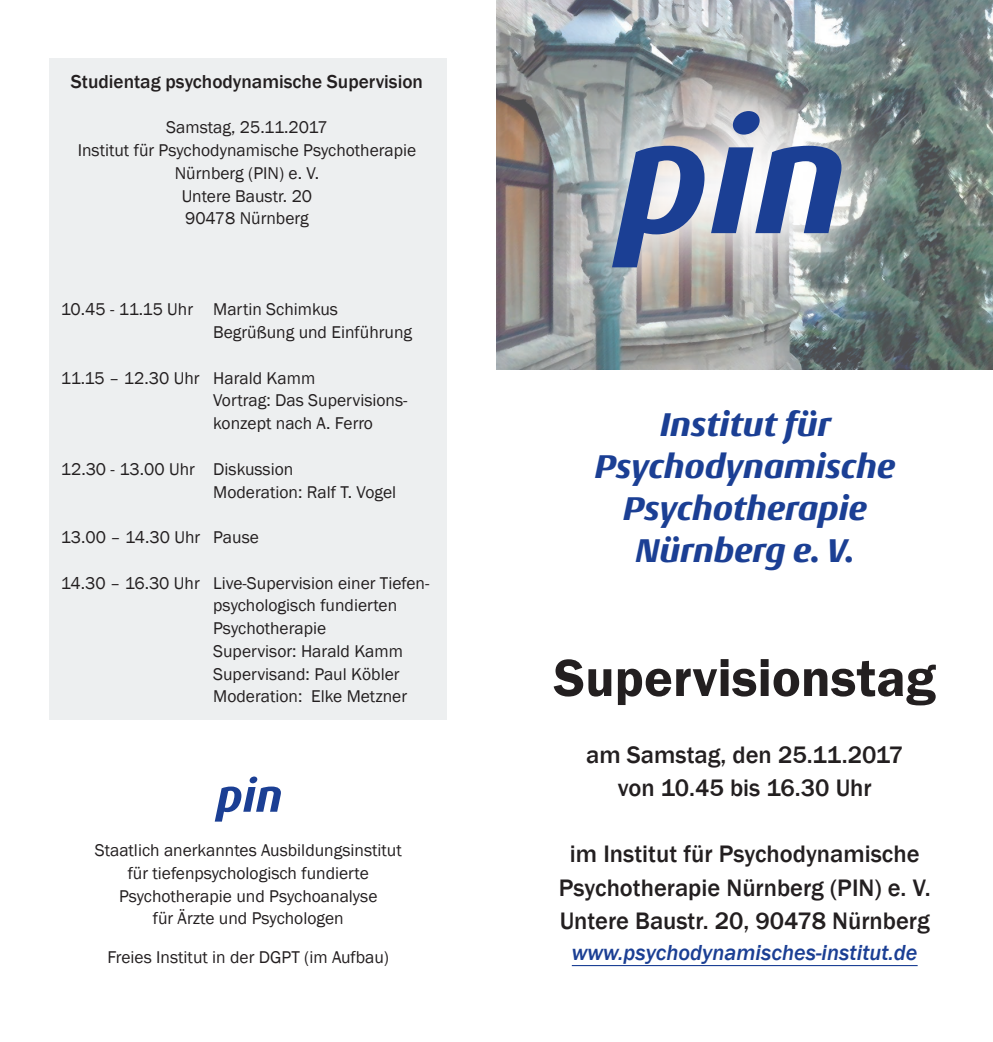
<style>
.page{position:relative;width:993px;height:1042px;background:#fff}
.page>*{position:absolute;margin:0;border:0;box-sizing:border-box;transform-origin:0 0}
.t1{font:600 54.25px "Franklin Gothic";color:#231f20}
.t2{font:italic 700 expanded 35px/42px "Conto";color:#1b3f94;text-align:center}
.t3{font:500 24.5px/33.2px "Franklin Gothic";color:#231f20;text-align:center}
.t4{font:italic 500 22.4px "Franklin Gothic";color:#1b3f94}
.t5{font:500 19.25px "Franklin Gothic";color:#231f20}
.t6{font:17.5px/22.8px "Franklin Gothic";color:#231f20}
</style>
<div class="page">
<div style="left:50px;top:58px;width:396px;height:662px;background:#edeff0"></div>
<img style="left:496px;top:0;width:496px;height:370px">
<svg style="left:545px;top:44px;width:363px;height:292px;background:#949b9b"></svg>
<svg style="left:611px;top:146px;width:93px;height:121px;background:#7a8ab2"></svg>
<svg style="left:710px;top:111px;width:131px;height:122px"></svg>
<svg style="left:215px;top:776px;width:66px;height:45px"></svg>
<hr style="left:571px;top:965px;width:346px;height:1px;background:#1b3f94">
<p class="t5" style="left:71px;top:70px;width:353px">Studientag psychodynamische Supervision</p>
<p class="t6" style="left:78px;top:117px;width:340px;text-align:center">Samstag, 25.11.2017<br>Institut für Psychodynamische Psychotherapie<br>Nürnberg (PIN) e. V.<br>Untere Baustr. 20<br>90478 Nürnberg</p>
<p class="t6" style="left:213px;top:299px;width:200px;text-indent:-152px">10.45 - 11.15 Uhr Martin Schimkus<br>Begrüßung und Einführung</p>
<p class="t6" style="left:213px;top:367px;width:196px;text-indent:-152px">11.15 – 12.30 Uhr Harald Kamm<br>Vortrag: Das Supervisions&shy;konzept nach A. Ferro</p>
<p class="t6" style="left:213px;top:458px;width:184px;text-indent:-152px">12.30 - 13.00 Uhr Diskussion<br>Moderation: Ralf T. Vogel</p>
<p class="t6" style="left:61px;top:526px;width:199px">13.00 – 14.30 Uhr Pause</p>
<p class="t6" style="left:213px;top:572px;width:218px;text-indent:-152px">14.30 – 16.30 Uhr Live-Supervision einer Tiefen&shy;psychologisch fundierten<br>Psychotherapie<br>Supervisor: Harald Kamm<br>Supervisand: Paul Köbler<br>Moderation: Elke Metzner</p>
<p class="t6" style="left:95px;top:839px;width:308px;text-align:center">Staatlich anerkanntes Ausbildungsinstitut für tiefenpsychologisch fundierte Psychotherapie und Psychoanalyse<br>für Ärzte und Psychologen</p>
<p class="t6" style="left:107px;top:946px;width:283px">Freies Institut in der DGPT (im Aufbau)</p>
<h2 class="t2" style="left:594px;top:402px;width:302px">Institut für<br>Psychodynamische<br>Psychotherapie<br>Nürnberg e. V.</h2>
<h1 class="t1" style="left:553px;top:644px;width:383px">Supervisionstag</h1>
<h3 class="t3" style="left:586px;top:738px;width:318px">am Samstag, den 25.11.2017 von 10.45 bis 16.30 Uhr</h3>
<h3 class="t3" style="left:558px;top:838px;width:373px">im Institut für Psychodynamische<br>Psychotherapie Nürnberg (PIN) e. V.<br>Untere Baustr. 20, 90478 Nürnberg</h3>
<p class="t4" style="left:571px;top:939px;width:347px">www.psychodynamisches-institut.de</p>
</div>
